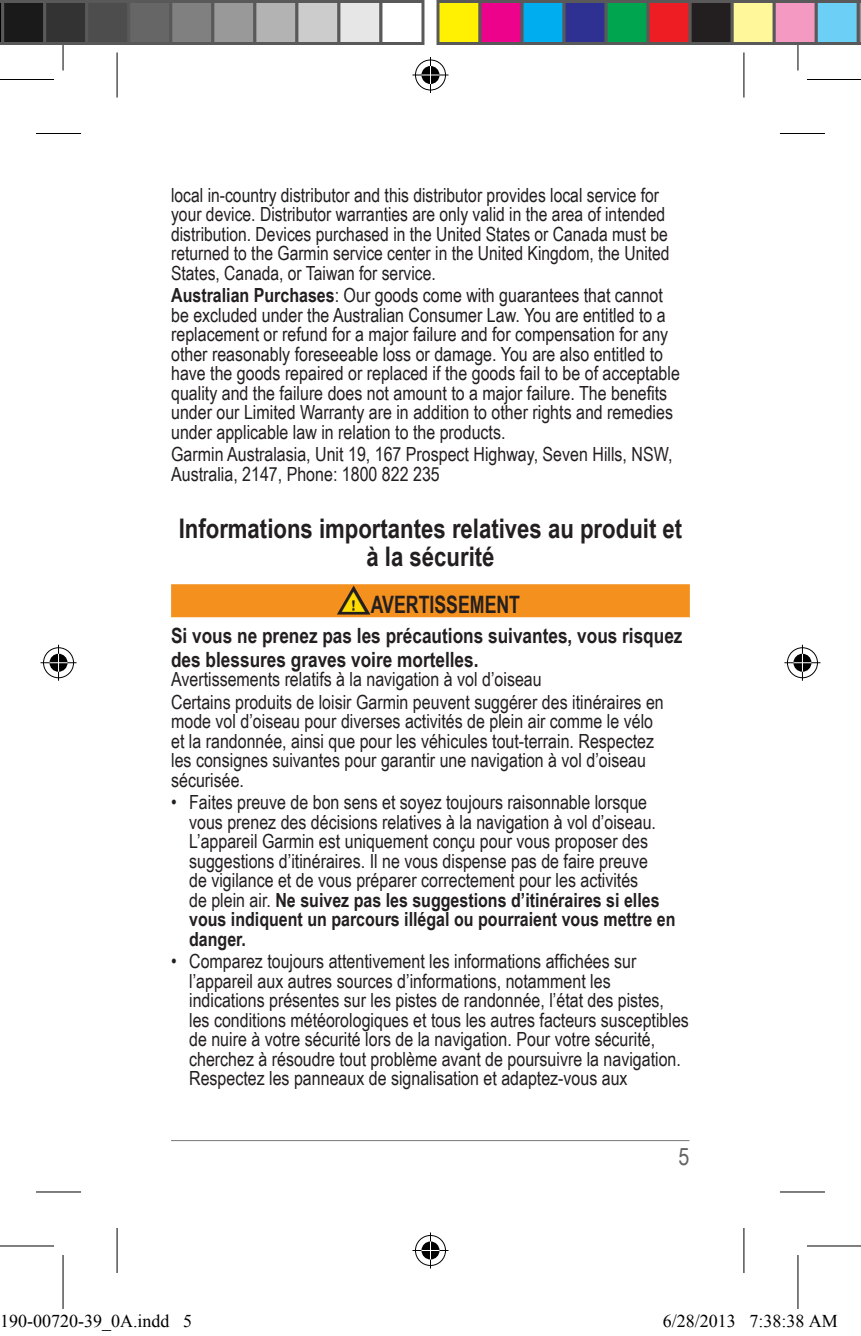
<style>
.page{position:relative;width:861px;height:1336px;background:#fff}
.page>*{position:absolute;margin:0;border:0;box-sizing:border-box;transform-origin:0 0}
.Title_ISPI{font:700 27px/28.5px "Arial Narrow";color:#231f20;text-align:center}
.ANSI_WARNING_ISPI_Pa{font:700 24px "Arial Narrow";color:#231f20;scale:.9 1}
.t1{font:24px "Arial Narrow";color:#636366}
.Heading_ISPI{font:700 21px/24px "Arial Narrow";color:#231f20}
.Body_ISPI{font:19.5px/19.5px "Arial Narrow";color:#231f20}
.Bullet_ISPI{font:19.5px/19.5px "Arial Narrow";color:#231f20}
.t2{font:18px "Times New Roman";color:#000}
.s1{font-weight:700}
</style>
<div class="page">
<hr style="left:171px;top:1140px;width:518px;height:1px;background:#76787b">
<div style="left:171px;top:584px;width:518px;height:33px;background:#f4901d"></div>
<svg style="left:36px;top:1192px;width:45px;height:1px"></svg>
<svg style="left:780px;top:1192px;width:44px;height:1px"></svg>
<hr style="left:36px;top:133px;width:45px;height:1px;background:#000">
<hr style="left:779px;top:133px;width:45px;height:1px;background:#000">
<hr style="left:36px;top:1191px;width:45px;height:1px;background:#000">
<hr style="left:779px;top:1191px;width:45px;height:1px;background:#000">
<hr style="left:116px;top:52px;width:2px;height:46px;background:#000">
<hr style="left:116px;top:1228px;width:2px;height:45px;background:#000">
<hr style="left:743px;top:52px;width:1px;height:46px;background:#000">
<hr style="left:743px;top:1228px;width:1px;height:45px;background:#000">
<svg style="left:0;top:1246px;width:54px;height:1px"></svg>
<svg style="left:807px;top:1246px;width:53px;height:1px"></svg>
<hr style="left:0;top:79px;width:54px;height:1px;background:#000">
<hr style="left:806px;top:79px;width:54px;height:1px;background:#000">
<hr style="left:0;top:1245px;width:54px;height:1px;background:#000">
<hr style="left:806px;top:1245px;width:54px;height:1px;background:#000">
<hr style="left:62px;top:16px;width:2px;height:54px;background:#000">
<hr style="left:62px;top:1255px;width:2px;height:54px;background:#000">
<hr style="left:797px;top:16px;width:1px;height:54px;background:#000">
<hr style="left:797px;top:1255px;width:1px;height:54px;background:#000">
<div style="left:413px;top:58px;width:34px;height:34px;border:4px solid #fff;border-radius:50%"></div>
<hr style="left:412px;top:73px;width:36px;height:4px;background:#fff">
<svg style="left:428px;top:58px;width:4px;height:34px"></svg>
<div style="left:419px;top:64px;width:22px;height:22px;border:4px solid #fff;border-radius:50%"></div>
<div style="left:415px;top:60px;width:31px;height:30px;border:1px solid #000;border-radius:50%"></div>
<hr style="left:412px;top:74px;width:36px;height:2px;background:#000">
<hr style="left:430px;top:57px;width:1px;height:36px;background:#000">
<svg style="left:421px;top:66px;width:18px;height:18px"></svg>
<div style="left:413px;top:1234px;width:34px;height:33px;border:4px solid #fff;border-radius:50%"></div>
<hr style="left:412px;top:1249px;width:36px;height:3px;background:#fff">
<hr style="left:428px;top:1232px;width:4px;height:36px;background:#fff">
<div style="left:419px;top:1240px;width:22px;height:21px;border:4px solid #fff;border-radius:50%"></div>
<div style="left:415px;top:1235px;width:31px;height:31px;border:1px solid #000;border-radius:50%"></div>
<hr style="left:412px;top:1250px;width:36px;height:1px;background:#000">
<hr style="left:430px;top:1232px;width:1px;height:36px;background:#000">
<svg style="left:421px;top:1241px;width:18px;height:18px"></svg>
<div style="left:42px;top:646px;width:33px;height:34px;border:4px solid #fff;border-radius:50%"></div>
<svg style="left:40px;top:661px;width:36px;height:4px"></svg>
<hr style="left:57px;top:645px;width:3px;height:36px;background:#fff">
<div style="left:48px;top:652px;width:21px;height:22px;border:4px solid #fff;border-radius:50%"></div>
<div style="left:43px;top:647px;width:31px;height:31px;border:1px solid #000;border-radius:50%"></div>
<hr style="left:40px;top:662px;width:36px;height:1px;background:#000">
<hr style="left:58px;top:645px;width:1px;height:36px;background:#000">
<svg style="left:50px;top:654px;width:18px;height:18px"></svg>
<div style="left:785px;top:646px;width:34px;height:34px;border:4px solid #fff;border-radius:50%"></div>
<svg style="left:784px;top:661px;width:36px;height:4px"></svg>
<svg style="left:800px;top:645px;width:4px;height:36px"></svg>
<div style="left:791px;top:652px;width:22px;height:22px;border:4px solid #fff;border-radius:50%"></div>
<div style="left:787px;top:647px;width:30px;height:31px;border:1px solid #000;border-radius:50%"></div>
<hr style="left:784px;top:662px;width:36px;height:1px;background:#000">
<hr style="left:801px;top:645px;width:1px;height:36px;background:#000">
<svg style="left:793px;top:654px;width:18px;height:18px"></svg>
<svg style="left:0;top:0;width:1px;height:45px"></svg>
<div style="left:3px;top:2px;width:42px;height:42px;background:#1a1a1a"></div>
<div style="left:1px;top:0;width:45px;height:45px;border:3px solid #595959"></div>
<div style="left:45px;top:2px;width:42px;height:42px;background:#333"></div>
<div style="left:43px;top:0;width:45px;height:45px;border:3px solid #595959"></div>
<div style="left:87px;top:2px;width:42px;height:42px;background:#4d4d4d"></div>
<div style="left:85px;top:0;width:45px;height:45px;border:3px solid #595959"></div>
<div style="left:129px;top:2px;width:42px;height:42px;background:#666"></div>
<div style="left:127px;top:0;width:45px;height:45px;border:3px solid #595959"></div>
<div style="left:171px;top:2px;width:42px;height:42px;background:#808080"></div>
<div style="left:169px;top:0;width:45px;height:45px;border:3px solid #595959"></div>
<div style="left:213px;top:2px;width:42px;height:42px;background:#999"></div>
<div style="left:211px;top:0;width:45px;height:45px;border:3px solid #595959"></div>
<div style="left:255px;top:2px;width:42px;height:42px;background:#b3b3b3"></div>
<div style="left:253px;top:0;width:45px;height:45px;border:3px solid #595959"></div>
<div style="left:297px;top:2px;width:42px;height:42px;background:#ccc"></div>
<div style="left:295px;top:0;width:45px;height:45px;border:3px solid #595959"></div>
<div style="left:339px;top:2px;width:42px;height:42px;background:#e6e6e6"></div>
<div style="left:337px;top:0;width:45px;height:45px;border:3px solid #595959"></div>
<div style="left:379px;top:0;width:45px;height:45px;border:3px solid #595959"></div>
<div style="left:438px;top:2px;width:42px;height:42px;background:#fff101"></div>
<div style="left:436px;top:0;width:45px;height:45px;border:3px solid #595959"></div>
<div style="left:480px;top:2px;width:42px;height:42px;background:#ed028c"></div>
<div style="left:478px;top:0;width:45px;height:45px;border:3px solid #595959"></div>
<div style="left:522px;top:2px;width:42px;height:42px;background:#00aeef"></div>
<div style="left:520px;top:0;width:45px;height:45px;border:3px solid #595959"></div>
<div style="left:564px;top:2px;width:42px;height:42px;background:#2e3092"></div>
<div style="left:562px;top:0;width:45px;height:45px;border:3px solid #595959"></div>
<div style="left:606px;top:2px;width:42px;height:42px;background:#00a54f"></div>
<div style="left:604px;top:0;width:45px;height:45px;border:3px solid #595959"></div>
<div style="left:648px;top:2px;width:42px;height:42px;background:#ee1d23"></div>
<div style="left:646px;top:0;width:45px;height:45px;border:3px solid #595959"></div>
<div style="left:690px;top:2px;width:42px;height:42px;background:#231f20"></div>
<div style="left:688px;top:0;width:45px;height:45px;border:3px solid #595959"></div>
<div style="left:732px;top:2px;width:42px;height:42px;background:#fff79a"></div>
<div style="left:730px;top:0;width:45px;height:45px;border:3px solid #595959"></div>
<div style="left:774px;top:2px;width:42px;height:42px;background:#f499c2"></div>
<div style="left:772px;top:0;width:45px;height:45px;border:3px solid #595959"></div>
<div style="left:816px;top:2px;width:42px;height:42px;background:#6bcff6"></div>
<div style="left:814px;top:0;width:45px;height:45px;border:3px solid #595959"></div>
<svg style="left:856px;top:0;width:4px;height:45px"></svg>
<svg style="left:334px;top:584px;width:41px;height:34px"></svg>
<p class="Body_ISPI" style="left:171px;top:184px;width:500px">local in-country distributor and this distributor provides local service for your device. Distributor warranties are only valid in the area of intended distribution. Devices purchased in the United States or Canada must be returned to the Garmin service center in the United Kingdom, the United States, Canada, or Taiwan for service.</p>
<p class="Body_ISPI" style="left:171px;top:285px;width:510px"><span class="s1">Australian Purchases</span>: Our goods come with guarantees that cannot be excluded under the Australian Consumer Law. You are entitled to a replacement or refund for a major failure and for compensation for any other reasonably foreseeable loss or damage. You are also entitled to have the goods repaired or replaced if the goods fail to be of acceptable quality and the failure does not amount to a major failure. The benefits under our Limited Warranty are in addition to other rights and remedies under applicable law in relation to the products.</p>
<p class="Body_ISPI" style="left:171px;top:444px;width:502px">Garmin Australasia, Unit 19, 167 Prospect Highway, Seven Hills, NSW,<br>Australia, 2147, Phone: 1800 822 235</p>
<p class="Title_ISPI" style="left:179px;top:513px;width:505px">Informations importantes relatives au produit et à la sécurité</p>
<p class="ANSI_WARNING_ISPI_Pa" style="left:370px;top:586px;width:167px">AVERTISSEMENT</p>
<p class="Heading_ISPI" style="left:171px;top:622px;width:513px">Si vous ne prenez pas les précautions suivantes, vous risquez des blessures graves voire mortelles.</p>
<p class="Body_ISPI" style="left:171px;top:669px;width:372px">Avertissements relatifs à la navigation à vol d’oiseau</p>
<p class="Body_ISPI" style="left:171px;top:691px;width:494px">Certains produits de loisir Garmin peuvent suggérer des itinéraires en mode vol d’oiseau pour diverses activités de plein air comme le vélo et la randonnée, ainsi que pour les véhicules tout-terrain. Respectez les consignes suivantes pour garantir une navigation à vol d’oiseau sécurisée.</p>
<p class="Bullet_ISPI" style="left:189px;top:792px;width:488px;text-indent:-18px">• Faites preuve de bon sens et soyez toujours raisonnable lorsque vous prenez des décisions relatives à la navigation à vol d’oiseau.<br>L’appareil Garmin est uniquement conçu pour vous proposer des suggestions d’itinéraires. Il ne vous dispense pas de faire preuve<br>de vigilance et de vous préparer correctement pour les activités<br>de plein air. <span class="s1">Ne suivez pas les suggestions d’itinéraires si elles vous indiquent un parcours illégal ou pourraient vous mettre en danger.</span></p>
<p class="Bullet_ISPI" style="left:189px;top:951px;width:501px;text-indent:-18px">• Comparez toujours attentivement les informations affichées sur l’appareil aux autres sources d’informations, notamment les indications présentes sur les pistes de randonnée, l’état des pistes, les conditions météorologiques et tous les autres facteurs susceptibles de nuire à votre sécurité lors de la navigation. Pour votre sécurité, cherchez à résoudre tout problème avant de poursuivre la navigation.<br>Respectez les panneaux de signalisation et adaptez-vous aux</p>
<p class="t1" style="left:678px;top:1139px;width:12px">5</p>
<p class="t2" style="left:0;top:1309px;width:193px">190-00720-39_0A.indd 5</p>
<p class="t2" style="left:662px;top:1309px;width:177px">6/28/2013 7:38:38 AM</p>
</div>
